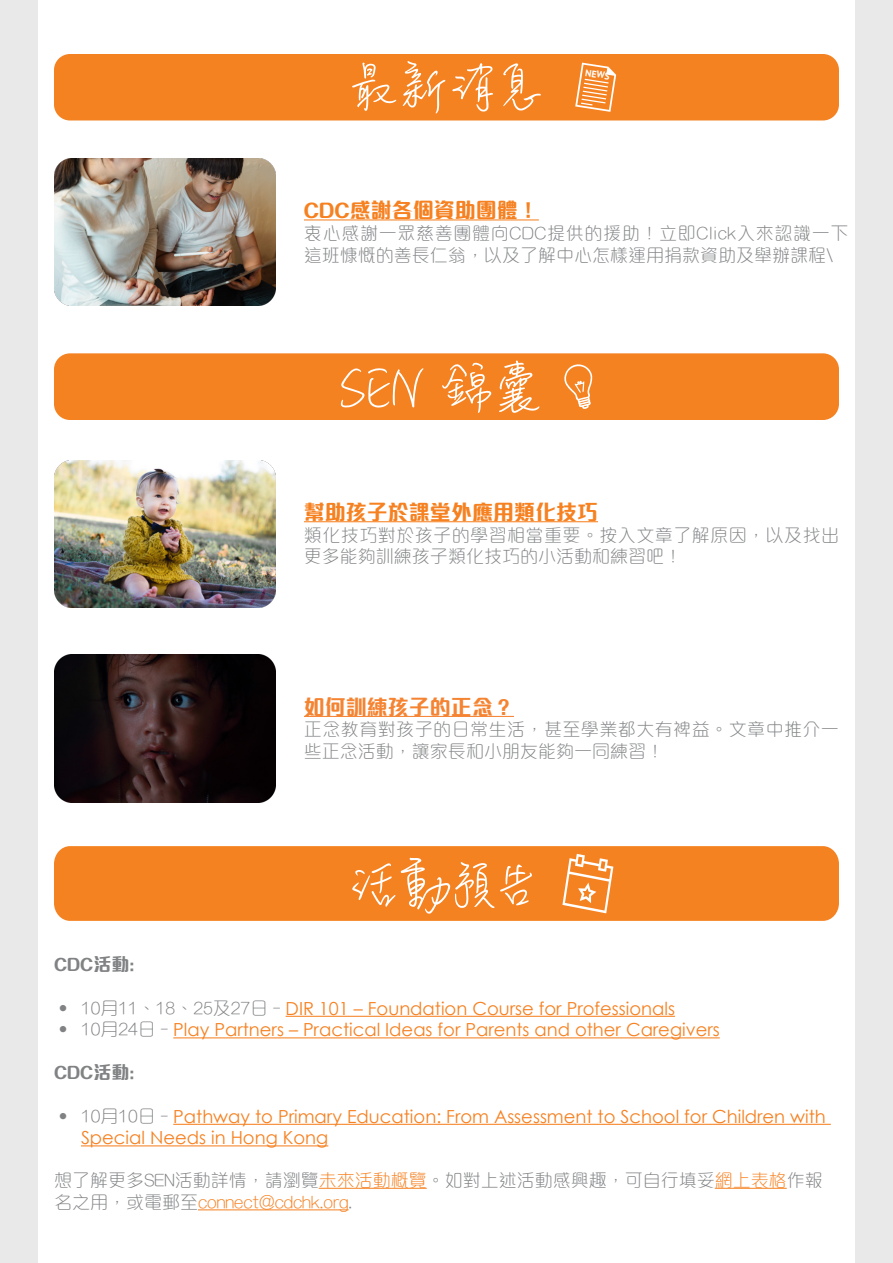
<style>
.page{position:relative;width:893px;height:1263px;background:#fff}
.page>*{position:absolute;margin:0;border:0;box-sizing:border-box;transform-origin:0 0}
.t1{font:65.7px "M Ling Wai Medium TC";color:#fff;scale:.89 1}
.t2{font:58.65px "M Ling Wai Medium TC";color:#fff}
.t3{font:800 21px "M Elle HK";color:#f68121}
.t4{font:800 21px "M Elle HK";color:#f58432}
.t5{font:18px/21.6px "Century Gothic";color:#f68121}
.t6{font:300 18px/21.6px "M Elle HK";letter-spacing:.025em;color:#808284}
.t7{font:300 18px/21.6px "M Elle HK";color:#808284}
.t8{font:300 18px/21.6px "M Elle HK";letter-spacing:.04em;color:#808284}
.t9{font:800 18px "M Elle HK";color:#808284}
.t10{font:700 9.6px "PT Sans";color:#fff}
.s1{font-family:"M Elle HK";font-weight:300;color:#808284}
.s2{color:#f68121}
</style>
<div class="page">
<div style="left:54px;top:353px;width:785px;height:67px;background:#f58221;border-radius:16px"></div>
<svg style="left:564px;top:364px;width:28px;height:45px"></svg>
<svg style="left:442px;top:363px;width:49px;height:50px"></svg>
<svg style="left:499px;top:360px;width:40px;height:53px"></svg>
<img style="left:54px;top:460px;width:221px;height:148px">
<hr style="left:304px;top:521px;width:294px;height:1px;background:#f68121">
<div style="left:0;top:0;width:38px;height:1263px;background:#e9e9e9"></div>
<img style="left:54px;top:655px;width:221px;height:148px">
<hr style="left:304px;top:716px;width:210px;height:1px;background:#f58432">
<div style="left:855px;top:0;width:38px;height:1263px;background:#e9e9e9"></div>
<div style="left:54px;top:54px;width:785px;height:66px;background:#f58221;border-radius:16px"></div>
<svg style="left:575px;top:63px;width:41px;height:49px"></svg>
<svg style="left:352px;top:63px;width:44px;height:48px"></svg>
<svg style="left:403px;top:61px;width:42px;height:53px"></svg>
<svg style="left:452px;top:63px;width:41px;height:49px"></svg>
<svg style="left:503px;top:63px;width:38px;height:48px"></svg>
<img style="left:54px;top:158px;width:221px;height:148px">
<hr style="left:304px;top:219px;width:235px;height:1px;background:#f68121">
<hr style="left:286px;top:1016px;width:389px;height:1px;background:#f68121">
<hr style="left:173px;top:1037px;width:547px;height:1px;background:#f68121">
<hr style="left:173px;top:1124px;width:658px;height:1px;background:#f68121">
<hr style="left:81px;top:1145px;width:247px;height:1px;background:#f68121">
<hr style="left:319px;top:1188px;width:108px;height:1px;background:#f68121">
<hr style="left:715px;top:1188px;width:72px;height:1px;background:#f68121">
<hr style="left:198px;top:1209px;width:151px;height:1px;background:#f68121">
<div style="left:54px;top:846px;width:785px;height:75px;background:#f58221"></div>
<svg style="left:562px;top:854px;width:51px;height:59px"></svg>
<p class="t10" style="left:586px;top:66px;width:26px;rotate:9deg">NEWS</p>
<p class="t3" style="left:304px;top:195px;width:236px">CDC感謝各個資助團體！</p>
<p class="t8" style="left:304px;top:221px;width:546px">衷心感謝一眾慈善團體向CDC提供的援助！立即Click入來認識一下這班慷慨的善長仁翁，以及了解中心怎樣運用捐款資助及舉辦課程\</p>
<h2 class="t2" style="left:339px;top:347px;width:85px">SEN</h2>
<p class="t3" style="left:304px;top:497px;width:295px">幫助孩子於課堂外應用類化技巧</p>
<p class="t6" style="left:304px;top:523px;width:537px">類化技巧對於孩子的學習相當重要。按入文章了解原因，以及找出更多能夠訓練孩子類化技巧的小活動和練習吧！</p>
<p class="t4" style="left:304px;top:691px;width:211px">如何訓練孩子的正念？</p>
<p class="t6" style="left:304px;top:717px;width:536px">正念教育對孩子的日常生活，甚至學業都大有裨益。文章中推介一些正念活動，讓家長和小朋友能夠一同練習！</p>
<h1 class="t1" style="left:350px;top:839px;width:212px">活動預告</h1>
<p class="t9" style="left:54px;top:951px;width:82px">CDC活動:</p>
<p class="t5" style="left:54px;top:997px;width:622px"><span class="s1">• 10月11、18、25及27日 -</span> DIR 101 – Foundation Course for Professionals</p>
<p class="t5" style="left:54px;top:1018px;width:667px"><span class="s1">• 10月24日 -</span> Play Partners – Practical Ideas for Parents and other Caregivers</p>
<p class="t9" style="left:54px;top:1059px;width:82px">CDC活動:</p>
<p class="t5" style="left:81px;top:1105px;width:746px;text-indent:-27px"><span class="s1">• 10月10日 -</span> Pathway to Primary Education: From Assessment to School for Children with<br>Special Needs in Hong Kong</p>
<p class="t7" style="left:54px;top:1168px;width:770px">想了解更多SEN活動詳情，請瀏覽<span class="s2">未來活動概覽</span>。如對上述活動感興趣，可自行填妥<span class="s2">網上表格</span>作報名之用，或電郵至<span class="s2">connect@cdchk.org</span>.</p>
</div>
